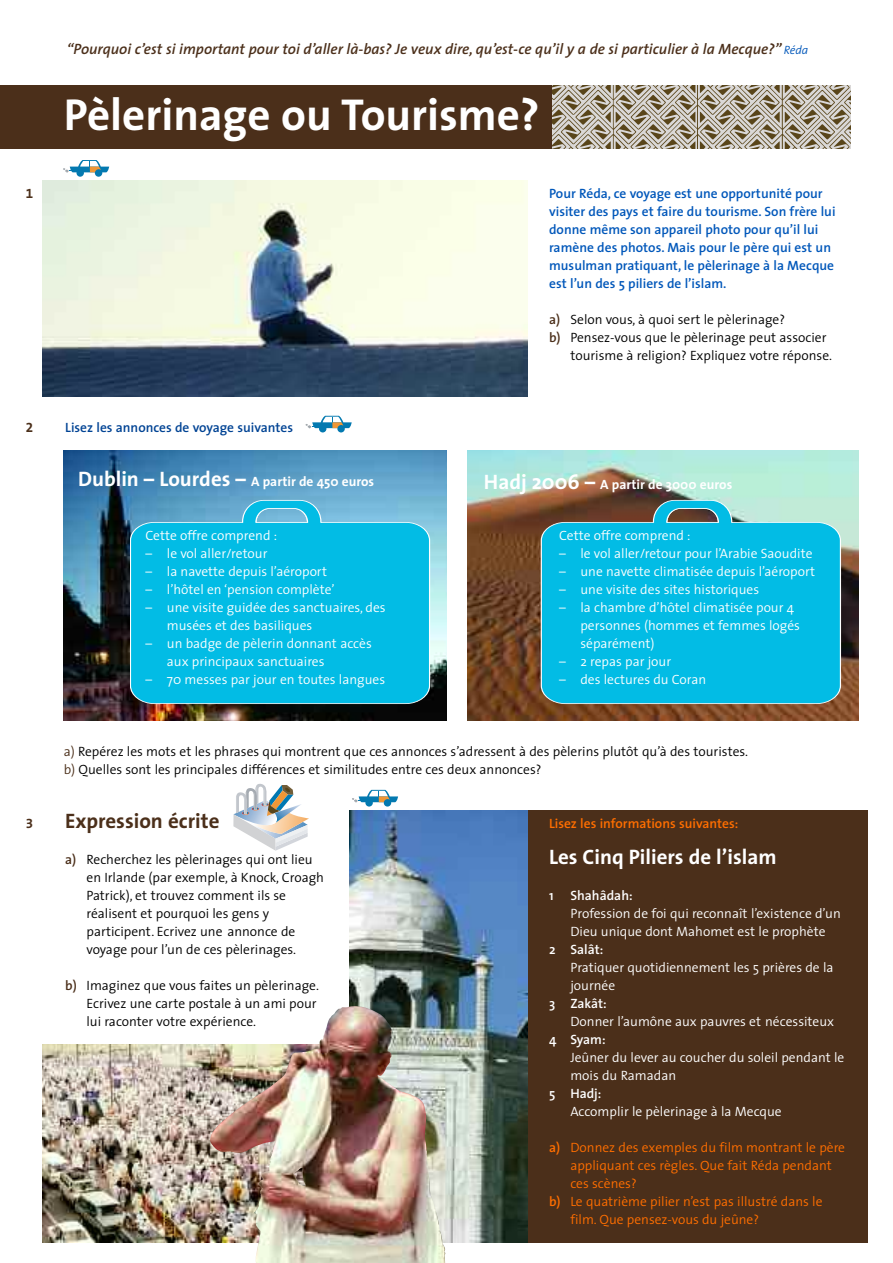
<style>
.page{position:relative;width:893px;height:1263px;background:#fff}
.page>*{position:absolute;margin:0;border:0;box-sizing:border-box;transform-origin:0 0}
.t1{font:700 45px "The Sans";color:#fff}
.t2{font:700 21px "The Sans";color:#fff}
.t3{font:700 21px "The Sans";color:#4b2f1a}
.t4{font:italic 600 15px "The Sans";color:#4b2f1a}
.t5{font:300 13.5px/18px "The Sans";color:#fff}
.t6{font:300 13.5px/18px "The Sans";color:#000}
.t7{font:600 13.5px/18px "The Sans";color:#0057ba}
.t8{font:300 13.5px "The Sans";color:#ff6e00}
.t9{font:700 13.5px "The Sans";color:#fff}
.t10{font:600 13.5px "The Sans";color:#fff}
.t11{font:600 13.5px "The Sans";color:#004394}
.t12{font:600 13.5px "The Sans";color:#ff6e00}
.t13{font:13.5px "The Sans Bold Expert";color:#4b2f1a}
.s1{font-weight:300;font-size:12px;color:#0057ba}
.s2{font-weight:600;color:#4b2f1a}
.s3{font-size:21px}
.s4{color:#4b2f1a}
.s5{font-weight:600}
</style>
<div class="page">
<img style="left:43px;top:1044px;width:167px;height:198px">
<div style="left:350px;top:810px;width:517px;height:432px;background:#4b2f1a"></div>
<img style="left:64px;top:450px;width:382px;height:270px">
<img style="left:468px;top:450px;width:391px;height:270px">
<svg style="left:63px;top:160px;width:46px;height:17px"></svg>
<svg style="left:305px;top:416px;width:47px;height:16px"></svg>
<div style="left:0;top:85px;width:850px;height:64px;background:#4b2f1a"></div>
<img style="left:43px;top:180px;width:485px;height:216px">
<svg style="left:352px;top:790px;width:46px;height:16px"></svg>
<svg style="left:553px;top:85px;width:297px;height:64px;background:#ada595"></svg>
<svg style="left:130px;top:500px;width:300px;height:204px;background:#17bce2"></svg>
<svg style="left:541px;top:500px;width:300px;height:204px;background:#1ab8d9"></svg>
<svg style="left:233px;top:784px;width:76px;height:67px"></svg>
<img style="left:350px;top:810px;width:178px;height:432px">
<img style="left:210px;top:1006px;width:182px;height:257px">
<p class="t4" style="left:67px;top:43px;width:743px">“Pourquoi c’est si important pour toi d’aller là-bas? Je veux dire, qu’est-ce qu’il y a de si particulier à la Mecque?” <span class="s1">Réda</span></p>
<h1 class="t1" style="left:64px;top:97px;width:477px">Pèlerinage ou Tourisme?</h1>
<p class="t13" style="left:26px;top:189px;width:9px">1</p>
<p class="t7" style="left:549px;top:186px;width:288px">Pour Réda, ce voyage est une opportunité pour visiter des pays et faire du tourisme. Son frère lui donne même son appareil photo pour qu’il lui ramène des photos. Mais pour le père qui est un musulman pratiquant, le pèlerinage à la Mecque est l’un des 5 piliers de l’islam.</p>
<p class="t6" style="left:549px;top:312px;width:237px"><span class="s2">a)</span> Selon vous, à quoi sert le pèlerinage?</p>
<p class="t6" style="left:549px;top:330px;width:279px"><span class="s2">b)</span> Pensez-vous que le pèlerinage peut associer</p>
<p class="t6" style="left:570px;top:348px;width:263px">tourisme à religion? Expliquez votre réponse.</p>
<p class="t13" style="left:26px;top:423px;width:9px">2</p>
<p class="t11" style="left:65px;top:422px;width:229px">Lisez les annonces de voyage suivantes</p>
<p class="t9" style="left:78px;top:476px;width:298px"><span class="s3">Dublin – Lourdes –</span> A partir de 450 euros</p>
<p class="t9" style="left:484px;top:479px;width:250px"><span class="s3">Hadj 2006 –</span> A partir de 3000 euros</p>
<p class="t5" style="left:146px;top:528px;width:133px">Cette offre comprend :</p>
<p class="t5" style="left:146px;top:546px;width:123px">– le vol aller/retour</p>
<p class="t5" style="left:146px;top:564px;width:183px">– la navette depuis l’aéroport</p>
<p class="t5" style="left:146px;top:582px;width:191px">– l’hôtel en ‘pension complète’</p>
<p class="t5" style="left:167px;top:600px;width:220px;text-indent:-21px">– une visite guidée des sanctuaires, des musées et des basiliques</p>
<p class="t5" style="left:167px;top:636px;width:206px;text-indent:-21px">– un badge de pèlerin donnant accès aux principaux sanctuaires</p>
<p class="t5" style="left:146px;top:672px;width:241px">– 70 messes par jour en toutes langues</p>
<p class="t5" style="left:559px;top:528px;width:133px">Cette offre comprend :</p>
<p class="t5" style="left:559px;top:546px;width:255px">– le vol aller/retour pour l’Arabie Saoudite</p>
<p class="t5" style="left:559px;top:564px;width:257px">– une navette climatisée depuis l’aéroport</p>
<p class="t5" style="left:559px;top:582px;width:202px">– une visite des sites historiques</p>
<p class="t5" style="left:580px;top:600px;width:221px;text-indent:-21px">– la chambre d’hôtel climatisée pour 4 personnes (hommes et femmes logés séparément)</p>
<p class="t5" style="left:559px;top:654px;width:113px">– 2 repas par jour</p>
<p class="t5" style="left:559px;top:672px;width:148px">– des lectures du Coran</p>
<p class="t6" style="left:64px;top:744px;width:686px"><span class="s4">a)</span> Repérez les mots et les phrases qui montrent que ces annonces s’adressent à des pèlerins plutôt qu’à des touristes. <span class="s4">b)</span> Quelles sont les principales différences et similitudes entre ces deux annonces?</p>
<p class="t13" style="left:26px;top:819px;width:9px">3</p>
<h2 class="t3" style="left:65px;top:813px;width:156px">Expression écrite</h2>
<p class="t6" style="left:87px;top:852px;width:239px;text-indent:-21px"><span class="s2">a)</span> Recherchez les pèlerinages qui ont lieu en Irlande (par exemple, à Knock, Croagh Patrick), et trouvez comment ils se réalisent et pourquoi les gens y participent. Ecrivez une annonce de voyage pour l’un de ces pèlerinages.</p>
<p class="t6" style="left:87px;top:978px;width:234px;text-indent:-21px"><span class="s2">b)</span> Imaginez que vous faites un pèlerinage.<br>Ecrivez une carte postale à un ami pour lui raconter votre expérience.</p>
<p class="t12" style="left:549px;top:818px;width:191px">Lisez les informations suivantes:</p>
<h2 class="t2" style="left:549px;top:849px;width:229px">Les Cinq Piliers de l’islam</h2>
<p class="t10" style="left:549px;top:890px;width:85px">1 Shahâdah:</p>
<p class="t5" style="left:570px;top:906px;width:272px">Profession de foi qui reconnaît l’existence d’un<br>Dieu unique dont Mahomet est le prophète</p>
<p class="t10" style="left:549px;top:944px;width:56px">2 Salât:</p>
<p class="t5" style="left:570px;top:960px;width:265px">Pratiquer quotidiennement les 5 prières de la journée</p>
<p class="t10" style="left:549px;top:998px;width:59px">3 Zakât:</p>
<p class="t5" style="left:570px;top:1014px;width:265px">Donner l’aumône aux pauvres et nécessiteux</p>
<p class="t10" style="left:549px;top:1034px;width:58px">4 Syam:</p>
<p class="t5" style="left:570px;top:1050px;width:276px">Jeûner du lever au coucher du soleil pendant le mois du Ramadan</p>
<p class="t10" style="left:549px;top:1088px;width:54px">5 Hadj:</p>
<p class="t5" style="left:570px;top:1104px;width:213px">Accomplir le pèlerinage à la Mecque</p>
<p class="t8" style="left:549px;top:1143px;width:297px"><span class="s5">a)</span> Donnez des exemples du film montrant le père</p>
<p class="t8" style="left:570px;top:1161px;width:263px">appliquant ces règles. Que fait Réda pendant</p>
<p class="t8" style="left:570px;top:1179px;width:68px">ces scènes?</p>
<p class="t8" style="left:549px;top:1197px;width:275px"><span class="s5">b)</span> Le quatrième pilier n’est pas illustré dans le</p>
<p class="t8" style="left:570px;top:1215px;width:190px">film. Que pensez-vous du jeûne?</p>
</div>
